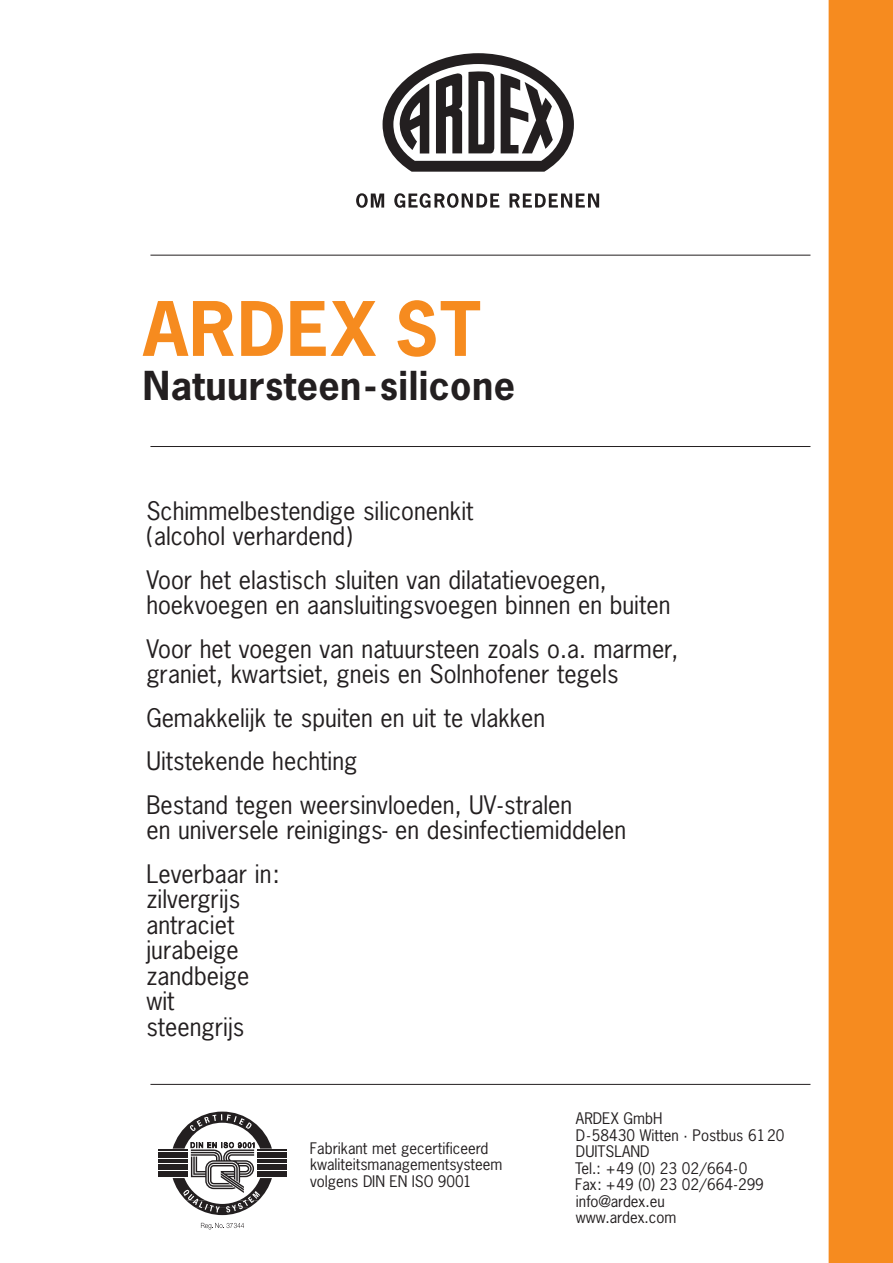
<style>
.page{position:relative;width:893px;height:1263px;background:#fff}
.page>*{position:absolute;margin:0;border:0;box-sizing:border-box;transform-origin:0 0}
.t1{font:700 70.5px "News Gothic";letter-spacing:.025em;color:#f68b1f}
.t2{font:700 37.5px "News Gothic";letter-spacing:.01em;color:#231f20}
.t3{font:24px/25.5px "News Gothic";color:#231f20}
.t4{font:15px/16.5px "News Gothic";color:#231f20}
</style>
<div class="page">
<div style="left:829px;top:0;width:64px;height:1263px;background:#f68b1f"></div>
<hr style="left:150px;top:1084px;width:660px;height:1px;background:#231f20">
<hr style="left:150px;top:255px;width:660px;height:1px;background:#231f20">
<hr style="left:150px;top:446px;width:660px;height:1px;background:#231f20">
<hr style="left:158px;top:1149px;width:30px;height:2px;background:#231f20">
<hr style="left:158px;top:1152px;width:30px;height:1px;background:#231f20">
<hr style="left:158px;top:1154px;width:30px;height:2px;background:#231f20">
<hr style="left:158px;top:1157px;width:30px;height:1px;background:#231f20">
<hr style="left:158px;top:1159px;width:30px;height:1px;background:#231f20">
<hr style="left:158px;top:1161px;width:30px;height:2px;background:#231f20">
<hr style="left:158px;top:1164px;width:30px;height:1px;background:#231f20">
<hr style="left:158px;top:1166px;width:30px;height:1px;background:#231f20">
<hr style="left:158px;top:1168px;width:30px;height:2px;background:#231f20">
<hr style="left:158px;top:1171px;width:30px;height:1px;background:#231f20">
<hr style="left:158px;top:1173px;width:30px;height:2px;background:#231f20">
<hr style="left:158px;top:1176px;width:30px;height:1px;background:#231f20">
<svg style="left:201px;top:1223px;width:43px;height:6px"></svg>
<svg style="left:173px;top:1111px;width:113px;height:104px"></svg>
<svg style="left:383px;top:53px;width:191px;height:119px"></svg>
<svg style="left:356px;top:193px;width:28px;height:15px"></svg>
<svg style="left:394px;top:193px;width:105px;height:15px"></svg>
<svg style="left:509px;top:194px;width:90px;height:14px"></svg>
<h1 class="t1" style="left:143px;top:290px;width:339px">ARDEX ST</h1>
<h2 class="t2" style="left:143px;top:365px;width:374px">Natuursteen-silicone</h2>
<p class="t3" style="left:146px;top:499px;width:329px">Schimmelbestendige siliconenkit (alcohol verhardend)</p>
<p class="t3" style="left:146px;top:568px;width:526px">Voor het elastisch sluiten van dilatatievoegen, hoekvoegen en aansluitingsvoegen binnen en buiten</p>
<p class="t3" style="left:146px;top:637px;width:533px">Voor het voegen van natuursteen zoals o.a. marmer, graniet, kwartsiet, gneis en Solnhofener tegels</p>
<p class="t3" style="left:146px;top:697px;width:427px;line-height:43.5px">Gemakkelijk te spuiten en uit te vlakken<br>Uitstekende hechting<br>Bestand tegen weersinvloeden, UV-stralen</p>
<p class="t3" style="left:146px;top:809px;width:481px;line-height:43.5px">en universele reinigings- en desinfectiemiddelen<br>Leverbaar in:</p>
<p class="t3" style="left:146px;top:887px;width:105px">zilvergrijs antraciet jurabeige zandbeige wit steengrijs</p>
<p class="t4" style="left:310px;top:1140px;width:194px">Fabrikant met gecertificeerd kwaliteitsmanagementsysteem volgens DIN EN ISO 9001</p>
<p class="t4" style="left:575px;top:1110px;width:211px">ARDEX GmbH<br>D-58430 Witten · Postbus 6120<br>DUITSLAND<br>Tel.: +49 (0) 23 02/664-0<br>Fax: +49 (0) 23 02/664-299 info@ardex.eu<br>www.ardex.com</p>
</div>
